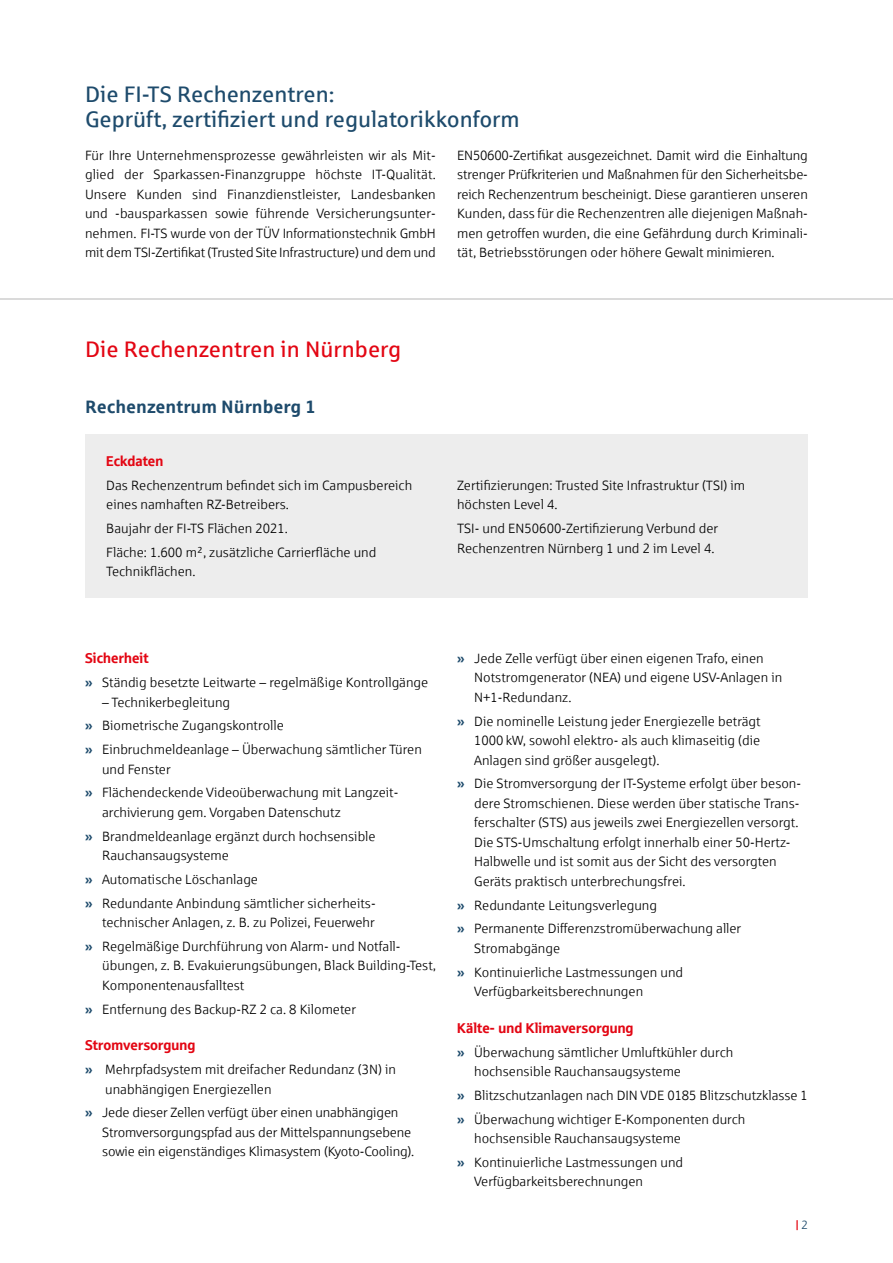
<style>
.page{position:relative;width:893px;height:1263px;background:#fff}
.page>*{position:absolute;margin:0;border:0;box-sizing:border-box;transform-origin:0 0}
.t1{font:22.5px/25.5px "Sparkasse Rg";color:#1e4b6c}
.t2{font:22.5px "Sparkasse Rg";color:#e30613}
.t3{font:700 18px "Sparkasse Rg";color:#1e4b6c}
.t4{font:14.25px "Sparkasse Head";letter-spacing:.01em;color:#e30613}
.t5{font:13.5px/19.5px "Sparkasse Lt";color:#000}
.t6{font:12px "Sparkasse Head";color:#e30613}
.s1{font-family:"Sparkasse Head";color:#1e4b6c}
.s2{font-family:"Sparkasse Lt";color:#1e4b6c}
</style>
<div class="page">
<hr style="left:0;top:298px;width:893px;height:2px;background:#dadada">
<div style="left:85px;top:434px;width:723px;height:164px;background:#ededed"></div>
<h1 class="t1" style="left:85px;top:81px;width:436px">Die FI-TS Rechenzentren:<br>Geprüft, zertifiziert und regulatorikkonform</h1>
<p class="t5" style="left:85px;top:145px;width:352px">Für Ihre Unternehmensprozesse gewährleisten wir als Mit&shy;glied der Sparkassen-Finanzgruppe höchste IT-Qualität.<br>Unsere Kunden sind Finanzdienstleister, Landesbanken und -bausparkassen sowie führende Versicherungsunter&shy;nehmen. FI-TS wurde von der TÜV Informationstechnik GmbH mit dem TSI-Zertifikat (Trusted Site Infrastructure) und dem und</p>
<p class="t5" style="left:457px;top:145px;width:352px;text-align:justify">EN50600-Zertifikat ausgezeichnet. Damit wird die Einhaltung strenger Prüfkriterien und Maßnahmen für den Sicherheitsbe&shy;reich Rechenzentrum bescheinigt. Diese garantieren unseren Kunden, dass für die Rechenzentren alle diejenigen Maßnah&shy;men getroffen wurden, die eine Gefährdung durch Kriminali&shy;tät, Betriebsstörungen oder höhere Gewalt minimieren.</p>
<h1 class="t2" style="left:85px;top:336px;width:318px">Die Rechenzentren in Nürnberg</h1>
<h2 class="t3" style="left:85px;top:395px;width:232px">Rechenzentrum Nürnberg 1</h2>
<p class="t4" style="left:106px;top:452px;width:58px">Eckdaten</p>
<p class="t5" style="left:106px;top:475px;width:307px">Das Rechenzentrum befindet sich im Campusbereich eines namhaften RZ-Betreibers.</p>
<p class="t5" style="left:106px;top:516px;width:272px;line-height:23.7px">Baujahr der FI-TS Flächen 2021.<br>Fläche: 1.600 m², zusätzliche Carrierfläche und</p>
<p class="t5" style="left:106px;top:562px;width:91px">Technikflächen.</p>
<p class="t5" style="left:457px;top:475px;width:290px">Zertifizierungen: Trusted Site Infrastruktur (TSI) im höchsten Level 4.</p>
<p class="t5" style="left:457px;top:518px;width:263px">TSI- und EN50600-Zertifizierung Verbund der<br>Rechenzentren Nürnberg 1 und 2 im Level 4.</p>
<p class="t4" style="left:85px;top:649px;width:65px">Sicherheit</p>
<p class="t5" style="left:85px;top:672px;width:345px"><span class="s1">»</span> Ständig besetzte Leitwarte – regelmäßige Kontrollgänge</p>
<p class="t5" style="left:85px;top:690px;width:338px;line-height:23.7px;text-indent:17px">– Technikerbegleitung<br><span class="s1">»</span> Biometrische Zugangskontrolle<br><span class="s1">»</span> Einbruchmeldeanlage – Überwachung sämtlicher Türen</p>
<p class="t5" style="left:85px;top:757px;width:313px;line-height:23.7px;text-indent:17px">und Fenster<br><span class="s1">»</span> Flächendeckende Videoüberwachung mit Langzeit-</p>
<p class="t5" style="left:85px;top:800px;width:292px;line-height:23.7px;text-indent:17px">archivierung gem. Vorgaben Datenschutz<br><span class="s1">»</span> Brandmeldeanlage ergänzt durch hochsensible</p>
<p class="t5" style="left:85px;top:843px;width:290px;line-height:23.7px;text-indent:17px">Rauchansaugsysteme<br><span class="s1">»</span> Automatische Löschanlage<br><span class="s1">»</span> Redundante Anbindung sämtlicher sicherheits-</p>
<p class="t5" style="left:85px;top:910px;width:315px;line-height:23.7px;text-align:center">technischer Anlagen, z. B. zu Polizei, Feuerwehr<br><span class="s1">»</span> Regelmäßige Durchführung von Alarm- und Notfall-</p>
<p class="t5" style="left:102px;top:956px;width:335px">übungen, z. B. Evakuierungsübungen, Black Building-Test,<br>Komponentenausfalltest</p>
<p class="t5" style="left:85px;top:999px;width:272px"><span class="s1">»</span> Entfernung des Backup-RZ 2 ca. 8 Kilometer</p>
<p class="t4" style="left:85px;top:1036px;width:112px">Stromversorgung</p>
<p class="t5" style="left:105px;top:1059px;width:292px;text-indent:-20px"><span class="s1">»</span> Mehrpfadsystem mit dreifacher Redundanz (3N) in unabhängigen Energiezellen</p>
<p class="t5" style="left:102px;top:1103px;width:314px;text-indent:-17px"><span class="s1">»</span> Jede dieser Zellen verfügt über einen unabhängigen<br>Stromversorgungspfad aus der Mittelspannungsebene sowie ein eigenständiges Klimasystem (Kyoto-Cooling).</p>
<p class="t5" style="left:474px;top:648px;width:310px;text-indent:-17px"><span class="s1">»</span> Jede Zelle verfügt über einen eigenen Trafo, einen<br>Notstromgenerator (NEA) und eigene USV-Anlagen in<br>N+1-Redundanz.</p>
<p class="t5" style="left:474px;top:711px;width:288px;text-align:justify;text-indent:-17px"><span class="s1">»</span> Die nominelle Leistung jeder Energiezelle beträgt 1000 kW, sowohl elektro- als auch klimaseitig (die Anlagen sind größer ausgelegt).</p>
<p class="t5" style="left:474px;top:774px;width:328px;text-indent:-17px"><span class="s1">»</span> Die Stromversorgung der IT-Systeme erfolgt über beson&shy;dere Stromschienen. Diese werden über statische Trans&shy;ferschalter (STS) aus jeweils zwei Energiezellen versorgt.<br>Die STS-Umschaltung erfolgt innerhalb einer 50-Hertz-Halbwelle und ist somit aus der Sicht des versorgten Geräts praktisch unterbrechungsfrei.</p>
<p class="t5" style="left:457px;top:893px;width:286px;line-height:23.7px"><span class="s1">»</span> Redundante Leitungsverlegung<br><span class="s1">»</span> Permanente Differenzstromüberwachung aller</p>
<p class="t5" style="left:457px;top:936px;width:227px;line-height:23.7px;text-indent:17px">Stromabgänge<br><span class="s1">»</span> Kontinuierliche Lastmessungen und</p>
<p class="t5" style="left:474px;top:981px;width:170px">Verfügbarkeitsberechnungen</p>
<p class="t4" style="left:457px;top:1019px;width:178px">Kälte- und Klimaversorgung</p>
<p class="t5" style="left:474px;top:1042px;width:261px;text-indent:-17px"><span class="s1">»</span> Überwachung sämtlicher Umluftkühler durch hochsensible Rauchansaugsysteme</p>
<p class="t5" style="left:457px;top:1083px;width:352px;line-height:23.7px"><span class="s1">»</span> Blitzschutzanlagen nach DIN VDE 0185 Blitzschutzklasse 1 <span class="s1">»</span> Überwachung wichtiger E-Komponenten durch</p>
<p class="t5" style="left:457px;top:1126px;width:227px;line-height:23.7px;text-align:right">hochsensible Rauchansaugsysteme<br><span class="s1">»</span> Kontinuierliche Lastmessungen und</p>
<p class="t5" style="left:474px;top:1171px;width:170px">Verfügbarkeitsberechnungen</p>
<p class="t6" style="left:796px;top:1217px;width:14px">|<span class="s2">2</span></p>
</div>
